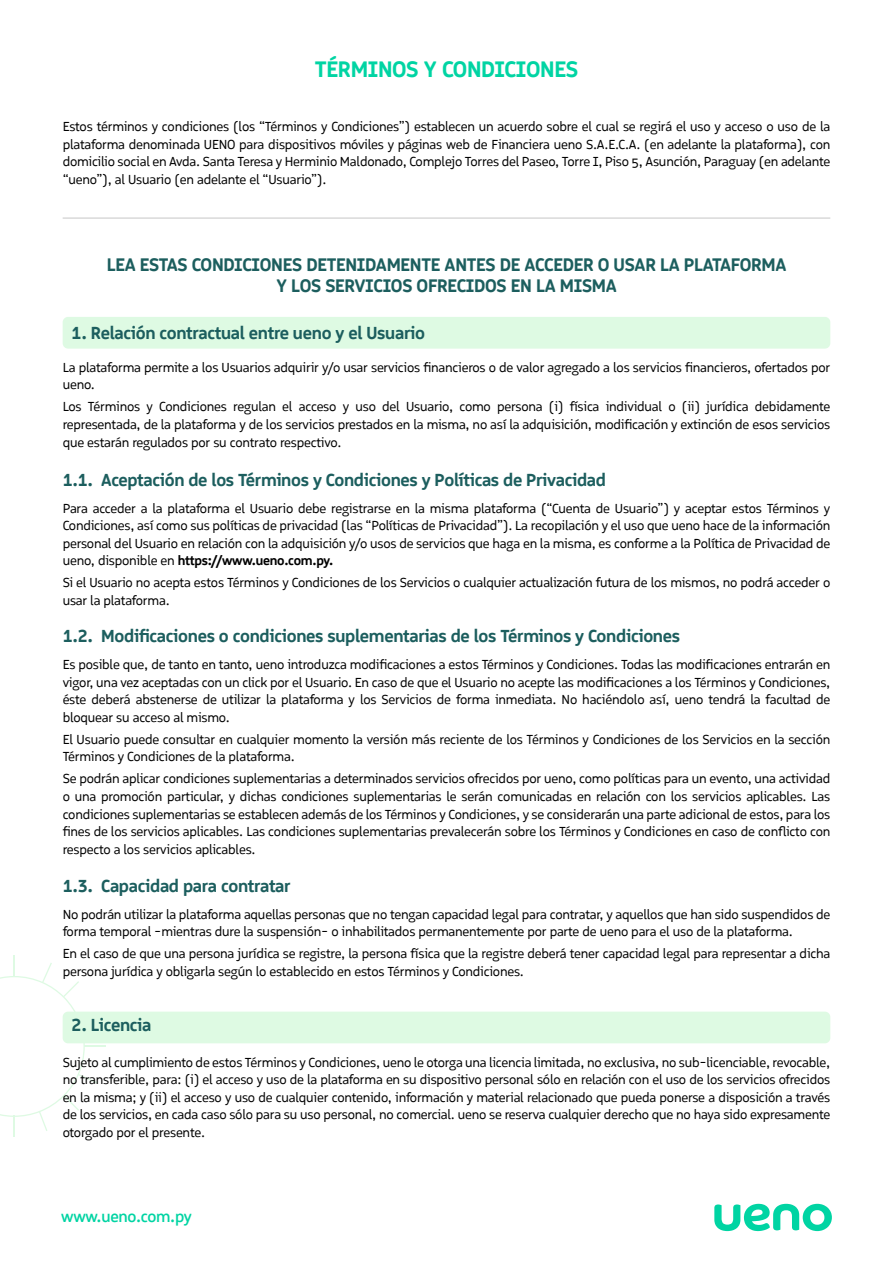
<style>
.page{position:relative;width:893px;height:1263px;background:#fff}
.page>*{position:absolute;margin:0;border:0;box-sizing:border-box;transform-origin:0 0}
.t1{font:700 23.1px "Logical";letter-spacing:-.015em;color:#00d4a3}
.t2{font:700 18.75px/21.6px "Logical";letter-spacing:-.015em;color:#1c5e5e;text-align:center}
.t3{font:700 18px "Logical";letter-spacing:-.015em;color:#1c5e5e}
.t4{font:500 16.5px "Logical";letter-spacing:-.015em;color:#00d4a3}
.t5{font:13.5px/17.5px "Logical";letter-spacing:-.015em;color:#000;text-align:justify}
.s1{font-weight:700}
</style>
<div class="page">
<svg style="left:0;top:955px;width:105px;height:182px"></svg>
<svg style="left:714px;top:1204px;width:118px;height:27px"></svg>
<div style="left:63px;top:317px;width:767px;height:32px;background:#defae3;border-radius:5px"></div>
<div style="left:63px;top:1012px;width:767px;height:31px;background:#defae3;border-radius:5px"></div>
<hr style="left:63px;top:218px;width:767px;height:1px;background:#c6c6c6">
<h1 class="t1" style="left:315px;top:54px;width:265px">TÉRMINOS Y CONDICIONES</h1>
<p class="t5" style="left:63px;top:117px;width:769px">Estos términos y condiciones (los “Términos y Condiciones”) establecen un acuerdo sobre el cual se regirá el uso y acceso o uso de la plataforma denominada UENO para dispositivos móviles y páginas web de Financiera ueno S.A.E.C.A. (en adelante la plataforma), con domicilio social en Avda. Santa Teresa y Herminio Maldonado, Complejo Torres del Paseo, Torre I, Piso 5, Asunción, Paraguay (en adelante “ueno”), al Usuario (en adelante el “Usuario”).</p>
<h2 class="t2" style="left:107px;top:253px;width:681px">LEA ESTAS CONDICIONES DETENIDAMENTE ANTES DE ACCEDER O USAR LA PLATAFORMA<br>Y LOS SERVICIOS OFRECIDOS EN LA MISMA</h2>
<h3 class="t3" style="left:72px;top:322px;width:355px">1. Relación contractual entre ueno y el Usuario</h3>
<p class="t5" style="left:63px;top:358px;width:769px">La plataforma permite a los Usuarios adquirir y/o usar servicios financieros o de valor agregado a los servicios financieros, ofertados por ueno.</p>
<p class="t5" style="left:63px;top:398px;width:769px">Los Términos y Condiciones regulan el acceso y uso del Usuario, como persona (i) física individual o (ii) jurídica debidamente representada, de la plataforma y de los servicios prestados en la misma, no así la adquisición, modificación y extinción de esos servicios que estarán regulados por su contrato respectivo.</p>
<h3 class="t3" style="left:63px;top:468px;width:545px">1.1. Aceptación de los Términos y Condiciones y Políticas de Privacidad</h3>
<p class="t5" style="left:63px;top:499px;width:769px">Para acceder a la plataforma el Usuario debe registrarse en la misma plataforma (“Cuenta de Usuario”) y aceptar estos Términos y Condiciones, así como sus políticas de privacidad (las “Políticas de Privacidad”). La recopilación y el uso que ueno hace de la información personal del Usuario en relación con la adquisición y/o usos de servicios que haga en la misma, es conforme a la Política de Privacidad de ueno, disponible en <span class="s1">https://www.ueno.com.py.</span></p>
<p class="t5" style="left:63px;top:574px;width:769px">Si el Usuario no acepta estos Términos y Condiciones de los Servicios o cualquier actualización futura de los mismos, no podrá acceder o usar la plataforma.</p>
<h3 class="t3" style="left:63px;top:625px;width:619px">1.2. Modificaciones o condiciones suplementarias de los Términos y Condiciones</h3>
<p class="t5" style="left:63px;top:656px;width:769px">Es posible que, de tanto en tanto, ueno introduzca modificaciones a estos Términos y Condiciones. Todas las modificaciones entrarán en vigor, una vez aceptadas con un click por el Usuario. En caso de que el Usuario no acepte las modificaciones a los Términos y Condiciones, éste deberá abstenerse de utilizar la plataforma y los Servicios de forma inmediata. No haciéndolo así, ueno tendrá la facultad de bloquear su acceso al mismo.</p>
<p class="t5" style="left:63px;top:730px;width:769px">El Usuario puede consultar en cualquier momento la versión más reciente de los Términos y Condiciones de los Servicios en la sección<br>Términos y Condiciones de la plataforma.</p>
<p class="t5" style="left:63px;top:770px;width:769px">Se podrán aplicar condiciones suplementarias a determinados servicios ofrecidos por ueno, como políticas para un evento, una actividad o una promoción particular, y dichas condiciones suplementarias le serán comunicadas en relación con los servicios aplicables. Las condiciones suplementarias se establecen además de los Términos y Condiciones, y se considerarán una parte adicional de estos, para los fines de los servicios aplicables. Las condiciones suplementarias prevalecerán sobre los Términos y Condiciones en caso de conflicto con respecto a los servicios aplicables.</p>
<h3 class="t3" style="left:63px;top:875px;width:229px">1.3. Capacidad para contratar</h3>
<p class="t5" style="left:63px;top:905px;width:769px">No podrán utilizar la plataforma aquellas personas que no tengan capacidad legal para contratar, y aquellos que han sido suspendidos de forma temporal -mientras dure la suspensión- o inhabilitados permanentemente por parte de ueno para el uso de la plataforma.</p>
<p class="t5" style="left:63px;top:945px;width:769px">En el caso de que una persona jurídica se registre, la persona física que la registre deberá tener capacidad legal para representar a dicha persona jurídica y obligarla según lo establecido en estos Términos y Condiciones.</p>
<h3 class="t3" style="left:72px;top:1013px;width:81px">2. Licencia</h3>
<p class="t5" style="left:63px;top:1053px;width:769px">Sujeto al cumplimiento de estos Términos y Condiciones, ueno le otorga una licencia limitada, no exclusiva, no sub-licenciable, revocable, no transferible, para: (i) el acceso y uso de la plataforma en su dispositivo personal sólo en relación con el uso de los servicios ofrecidos en la misma; y (ii) el acceso y uso de cualquier contenido, información y material relacionado que pueda ponerse a disposición a través de los servicios, en cada caso sólo para su uso personal, no comercial. ueno se reserva cualquier derecho que no haya sido expresamente otorgado por el presente.</p>
<p class="t4" style="left:61px;top:1206px;width:132px">www.ueno.com.py</p>
</div>
